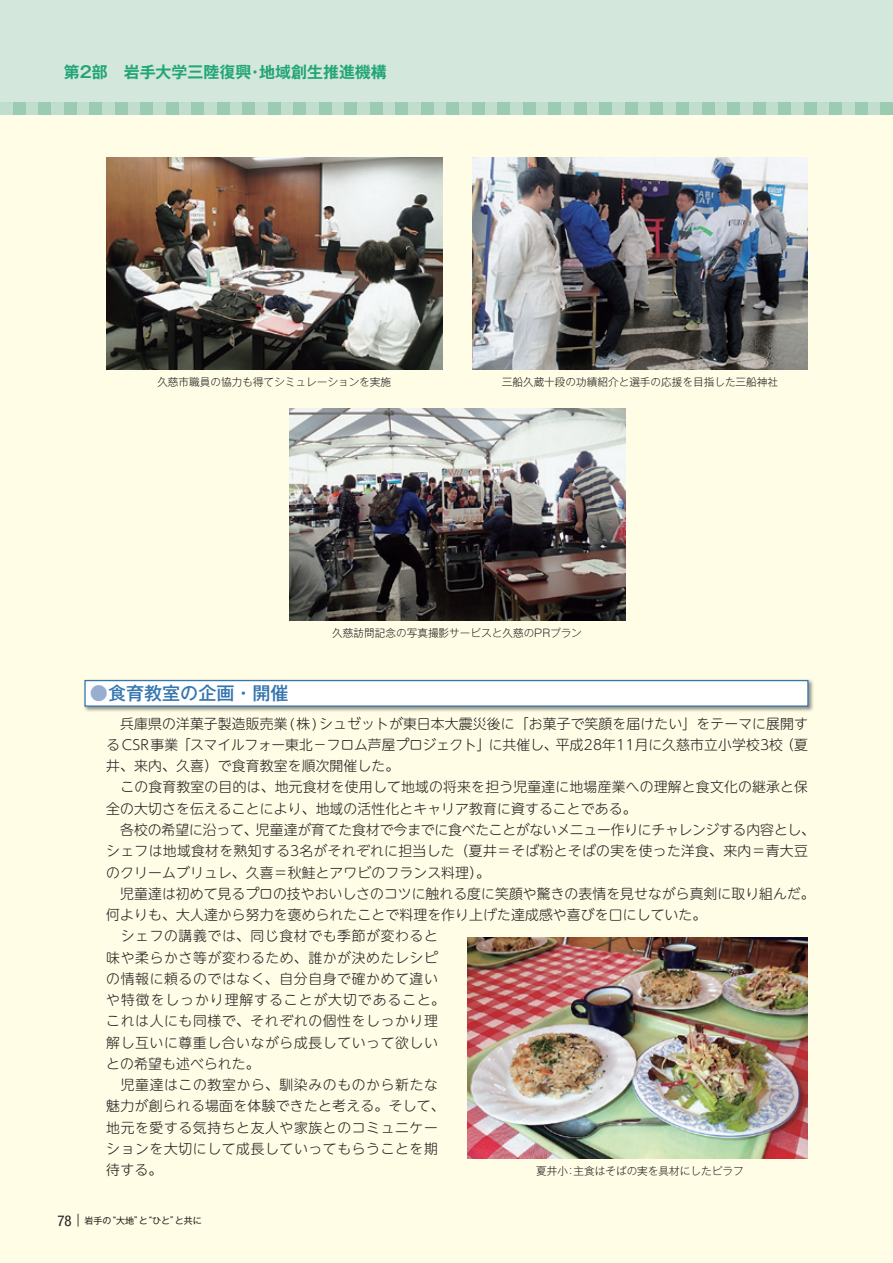
<style>
.page{position:relative;width:893px;height:1263px;background:#fff}
.page>*{position:absolute;margin:0;border:0;box-sizing:border-box;transform-origin:0 0}
.t1{font:500 18px "Gothic MB101 Pro";color:#3676ae}
.t2{font:700 15.9px "Gothic MB101 Pro De";color:#21a577}
.t3{font:300 13.8px/21.3px "UD Shin M Go Pro";letter-spacing:.015em;color:#231f20}
.t4{font:300 10.65px "Gothic MB101 Pro";color:#231f20}
.t5{font:9px "Gothic MB101 Pro";color:#231f20}
.s1{color:#98add0}
.s2{font-family:"Helvetica Neue";font-stretch:condensed;font-size:14.85px}
.s3{font-size:12.75px}
</style>
<div class="page">
<div style="left:0;top:115px;width:893px;height:1148px;background:#fffde5"></div>
<div style="left:0;top:0;width:893px;height:115px;background:#d4e7dc"></div>
<div style="left:0;top:102px;width:893px;height:13px;background:#c1ddce"></div>
<div style="left:13px;top:102px;width:13px;height:13px;background:#9bcbb3"></div>
<div style="left:38px;top:102px;width:13px;height:13px;background:#9bcbb3"></div>
<div style="left:191px;top:102px;width:13px;height:13px;background:#9bcbb3"></div>
<div style="left:217px;top:102px;width:13px;height:13px;background:#9bcbb3"></div>
<div style="left:242px;top:102px;width:13px;height:13px;background:#9bcbb3"></div>
<div style="left:268px;top:102px;width:13px;height:13px;background:#9bcbb3"></div>
<div style="left:293px;top:102px;width:13px;height:13px;background:#9bcbb3"></div>
<div style="left:319px;top:102px;width:13px;height:13px;background:#9bcbb3"></div>
<div style="left:344px;top:102px;width:13px;height:13px;background:#9bcbb3"></div>
<div style="left:370px;top:102px;width:13px;height:13px;background:#9bcbb3"></div>
<div style="left:395px;top:102px;width:13px;height:13px;background:#9bcbb3"></div>
<div style="left:421px;top:102px;width:13px;height:13px;background:#9bcbb3"></div>
<div style="left:446px;top:102px;width:13px;height:13px;background:#9bcbb3"></div>
<div style="left:472px;top:102px;width:13px;height:13px;background:#9bcbb3"></div>
<div style="left:497px;top:102px;width:13px;height:13px;background:#9bcbb3"></div>
<div style="left:523px;top:102px;width:13px;height:13px;background:#9bcbb3"></div>
<div style="left:549px;top:102px;width:12px;height:13px;background:#9bcbb3"></div>
<div style="left:574px;top:102px;width:13px;height:13px;background:#9bcbb3"></div>
<div style="left:600px;top:102px;width:12px;height:13px;background:#9bcbb3"></div>
<div style="left:625px;top:102px;width:13px;height:13px;background:#9bcbb3"></div>
<div style="left:651px;top:102px;width:12px;height:13px;background:#9bcbb3"></div>
<div style="left:676px;top:102px;width:13px;height:13px;background:#9bcbb3"></div>
<div style="left:702px;top:102px;width:12px;height:13px;background:#9bcbb3"></div>
<div style="left:727px;top:102px;width:13px;height:13px;background:#9bcbb3"></div>
<div style="left:753px;top:102px;width:12px;height:13px;background:#9bcbb3"></div>
<div style="left:778px;top:102px;width:13px;height:13px;background:#9bcbb3"></div>
<div style="left:804px;top:102px;width:12px;height:13px;background:#9bcbb3"></div>
<div style="left:829px;top:102px;width:13px;height:13px;background:#9bcbb3"></div>
<div style="left:855px;top:102px;width:12px;height:13px;background:#9bcbb3"></div>
<div style="left:880px;top:102px;width:13px;height:13px;background:#9bcbb3"></div>
<div style="left:64px;top:102px;width:13px;height:13px;background:#9bcbb3"></div>
<div style="left:89px;top:102px;width:13px;height:13px;background:#9bcbb3"></div>
<div style="left:115px;top:102px;width:13px;height:13px;background:#9bcbb3"></div>
<div style="left:140px;top:102px;width:13px;height:13px;background:#9bcbb3"></div>
<div style="left:166px;top:102px;width:13px;height:13px;background:#9bcbb3"></div>
<div style="left:83px;top:679px;width:731px;height:34px;background:#231f20;opacity:.5"></div>
<div style="left:85px;top:680px;width:723px;height:26px;background:#fff"></div>
<div style="left:84px;top:680px;width:725px;height:27px;border:1px solid #3676ae"></div>
<img style="left:106px;top:157px;width:336px;height:213px">
<img style="left:289px;top:408px;width:336px;height:213px">
<img style="left:472px;top:157px;width:336px;height:213px">
<img style="left:468px;top:938px;width:340px;height:221px">
<p class="t2" style="left:64px;top:59px;width:325px">第2部　岩手大学三陸復興・地域創生推進機構</p>
<p class="t4" style="left:157px;top:373px;width:235px">久慈市職員の協力も得てシミュレーションを実施</p>
<p class="t4" style="left:502px;top:373px;width:278px">三船久蔵十段の功績紹介と選手の応援を目指した三船神社</p>
<h1 class="t1" style="left:90px;top:678px;width:200px"><span class="s1">●</span>食育教室の企画・開催</h1>
<p class="t4" style="left:332px;top:624px;width:251px">久慈訪問記念の写真撮影サービスと久慈のPRプラン</p>
<p class="t3" style="left:106px;top:712px;width:710px">　兵庫県の洋菓子製造販売業(株)シュゼットが東日本大震災後に「お菓子で笑顔を届けたい」をテーマに展開するCSR事業「スマイルフォー東北－フロム芦屋プロジェクト」に共催し、平成28年11月に久慈市立小学校3校（夏井、来内、久喜）で食育教室を順次開催した。<br>　この食育教室の目的は、地元食材を使用して地域の将来を担う児童達に地場産業への理解と食文化の継承と保全の大切さを伝えることにより、地域の活性化とキャリア教育に資することである。<br>　各校の希望に沿って、児童達が育てた食材で今までに食べたことがないメニュー作りにチャレンジする内容とし、シェフは地域食材を熟知する3名がそれぞれに担当した（夏井＝そば粉とそばの実を使った洋食、来内＝青大豆のクリームブリュレ、久喜＝秋鮭とアワビのフランス料理）。<br>　児童達は初めて見るプロの技やおいしさのコツに触れる度に笑顔や驚きの表情を見せながら真剣に取り組んだ。何よりも、大人達から努力を褒められたことで料理を作り上げた達成感や喜びを口にしていた。<br>　シェフの講義では、同じ食材でも季節が変わると<br>味や柔らかさ等が変わるため、誰かが決めたレシピ<br>の情報に頼るのではなく、自分自身で確かめて違い<br>や特徴をしっかり理解することが大切であること。<br>これは人にも同様で、それぞれの個性をしっかり理<br>解し互いに尊重し合いながら成長していって欲しい<br>との希望も述べられた。<br>　児童達はこの教室から、馴染みのものから新たな<br>魅力が創られる場面を体験できたと考える。そして、<br>地元を愛する気持ちと友人や家族とのコミュニケー<br>ションを大切にして成長していってもらうことを期<br>待する。</p>
<p class="t4" style="left:536px;top:1161px;width:209px">夏井小：主食はそばの実を具材にしたピラフ</p>
<p class="t5" style="left:57px;top:1213px;width:146px"><span class="s2">78</span><span class="s3">｜</span>岩手の“大地”と“ひと”と共に</p>
</div>
